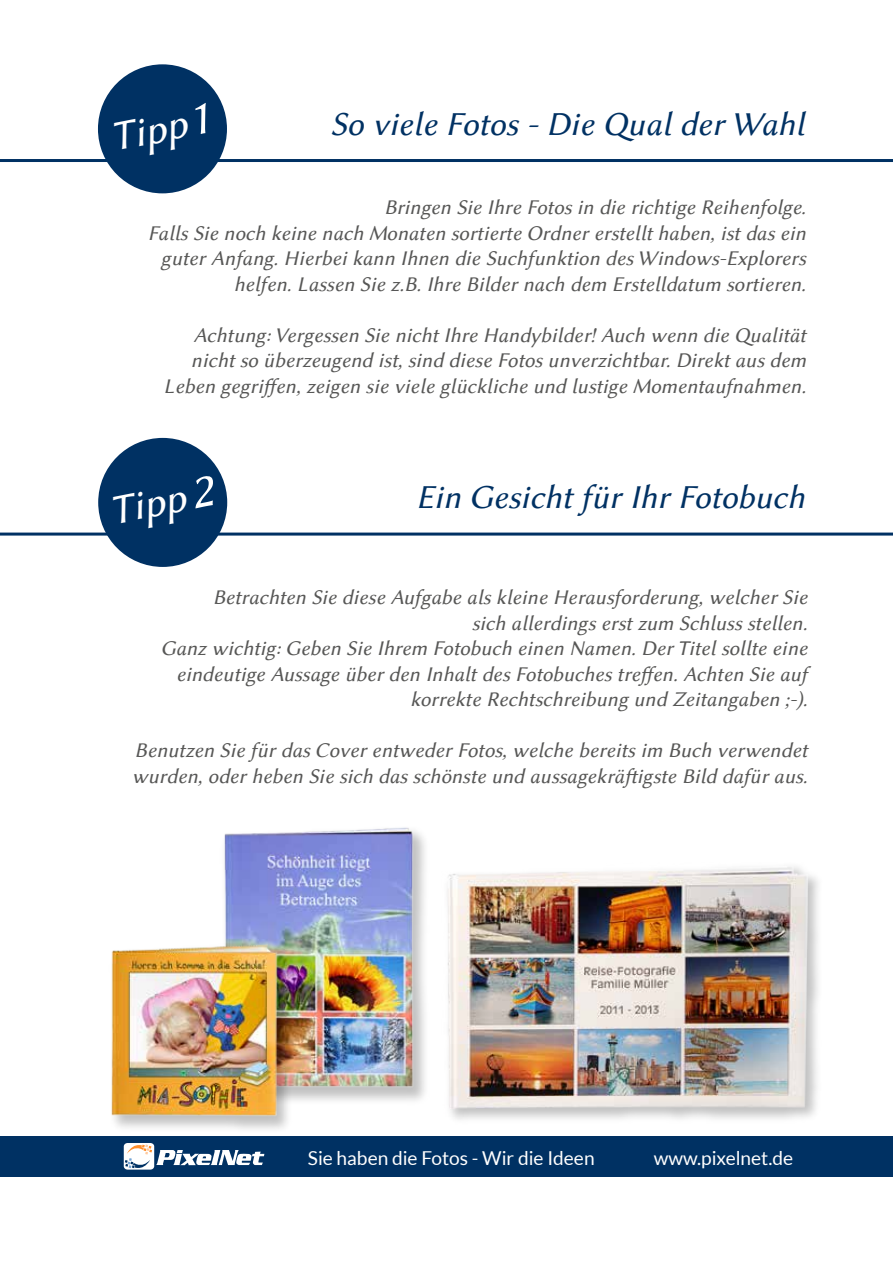
<style>
.page{position:relative;width:893px;height:1263px;background:#fff}
.page>*{position:absolute;margin:0;border:0;box-sizing:border-box;transform-origin:0 0}
.t1{font:42.45px "Lin Biolinum Sl";color:#fff}
.t2{font:34.05px "Lin Biolinum Sl";color:#003163}
.t3{font:21.3px/25.5px "Lin Biolinum Sl";color:#575756;text-align:right}
.t4{font:19.2px "Lato";color:#fff}
.s1{font-size:51px}
</style>
<div class="page">
<div style="left:0;top:1136px;width:893px;height:40px;background:#003163"></div>
<div style="left:98px;top:64px;width:129px;height:129px;background:#003163;border-radius:50%"></div>
<hr style="left:0;top:159px;width:893px;height:3px;background:#003163">
<div style="left:98px;top:438px;width:129px;height:129px;background:#003163;border-radius:50%"></div>
<hr style="left:0;top:533px;width:893px;height:3px;background:#003163">
<img style="left:222px;top:827px;width:202px;height:269px">
<img style="left:115px;top:939px;width:183px;height:190px">
<img style="left:111px;top:929px;width:171px;height:193px">
<img style="left:425px;top:854px;width:393px;height:266px">
<div style="left:124px;top:1143px;width:30px;height:26px;background:#fff;border-radius:4px"></div>
<svg style="left:125px;top:1144px;width:139px;height:25px"></svg>
<h1 class="t1" style="left:106px;top:114px;width:101px;rotate:-11deg">Tipp<span class="s1">1</span></h1>
<h2 class="t2" style="left:330px;top:104px;width:475px">So viele Fotos - Die Qual der Wahl</h2>
<p class="t3" style="left:148px;top:195px;width:660px">Bringen Sie Ihre Fotos in die richtige Reihenfolge.<br>Falls Sie noch keine nach Monaten sortierte Ordner erstellt haben, ist das ein guter Anfang. Hierbei kann Ihnen die Suchfunktion des Windows-Explorers helfen. Lassen Sie z.B. Ihre Bilder nach dem Erstelldatum sortieren.</p>
<p class="t3" style="left:163px;top:322px;width:644px">Achtung: Vergessen Sie nicht Ihre Handybilder! Auch wenn die Qualität nicht so überzeugend ist, sind diese Fotos unverzichtbar. Direkt aus dem<br>Leben gegriffen, zeigen sie viele glückliche und lustige Momentaufnahmen.</p>
<h1 class="t1" style="left:105px;top:487px;width:107px;rotate:-11deg">Tipp<span class="s1">2</span></h1>
<h2 class="t2" style="left:416px;top:478px;width:390px">Ein Gesicht für Ihr Fotobuch</h2>
<p class="t3" style="left:161px;top:584px;width:648px">Betrachten Sie diese Aufgabe als kleine Herausforderung, welcher Sie<br>sich allerdings erst zum Schluss stellen.<br>Ganz wichtig: Geben Sie Ihrem Fotobuch einen Namen. Der Titel sollte eine eindeutige Aussage über den Inhalt des Fotobuches treffen. Achten Sie auf korrekte Rechtschreibung und Zeitangaben ;-).</p>
<p class="t3" style="left:132px;top:737px;width:677px;text-align:left">Benutzen Sie für das Cover entweder Fotos, welche bereits im Buch verwendet wurden, oder heben Sie sich das schönste und aussagekräftigste Bild dafür aus.</p>
<p class="t4" style="left:308px;top:1147px;width:288px">Sie haben die Fotos - Wir die Ideen</p>
<p class="t4" style="left:654px;top:1147px;width:141px">www.pixelnet.de</p>
</div>
